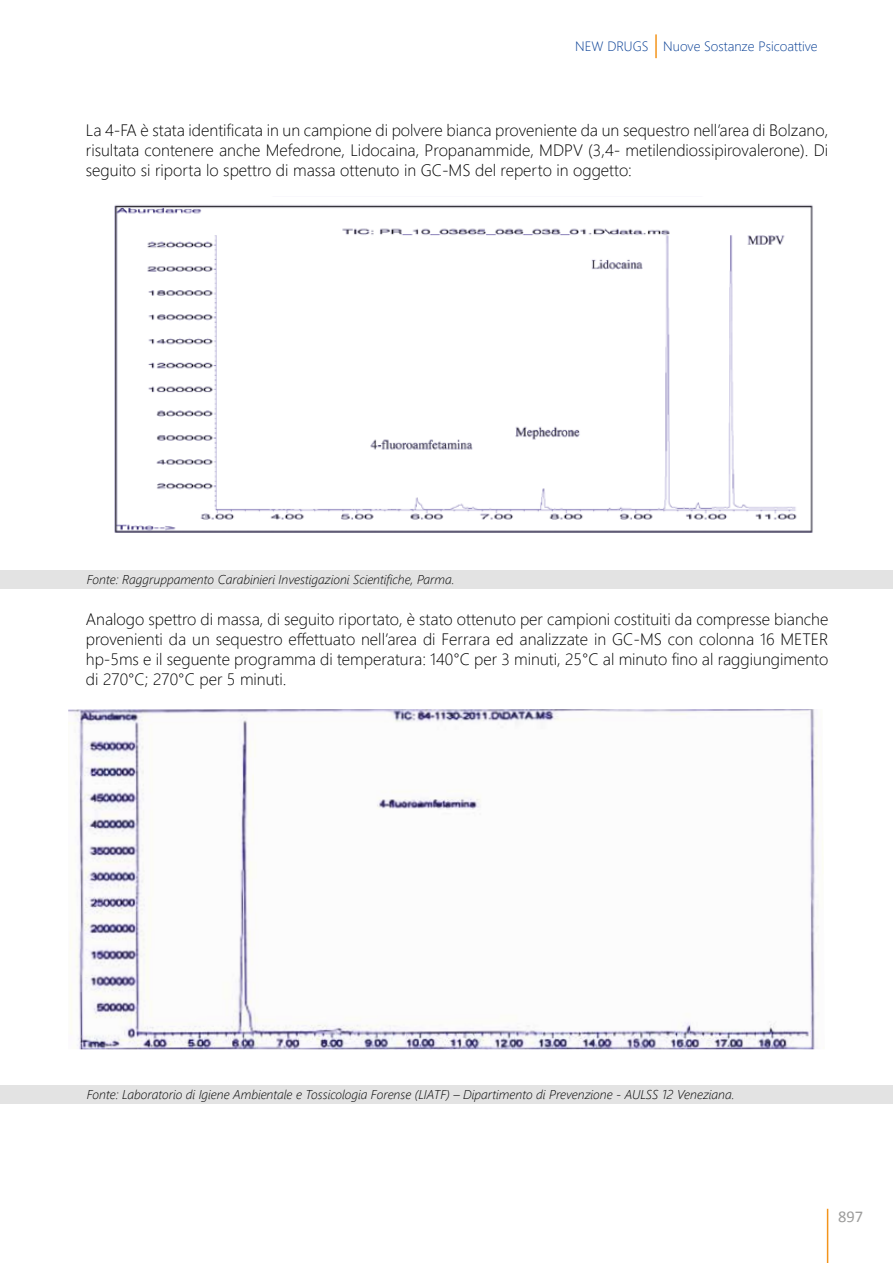
<style>
.page{position:relative;width:893px;height:1263px;background:#fff}
.page>*{position:absolute;margin:0;border:0;box-sizing:border-box;transform-origin:0 0}
.t1{font:300 16.5px/19.8px "Segoe UI";color:#000;text-align:justify}
.t2{font:16.5px "Calibri";color:#9d9d9c}
.t3{font:300 13.5px "Segoe UI";color:#083f95}
.t4{font:italic 300 12.75px "Segoe UI";color:#000}
</style>
<div class="page">
<hr style="left:827px;top:1209px;width:1px;height:54px;background:#f3941b">
<hr style="left:655px;top:34px;width:2px;height:24px;background:#f3941b">
<div style="left:0;top:570px;width:893px;height:19px;background:#e3e3e3"></div>
<div style="left:0;top:1085px;width:893px;height:19px;background:#e3e3e3"></div>
<img style="left:114px;top:205px;width:699px;height:328px">
<img style="left:68px;top:709px;width:755px;height:340px">
<p class="t3" style="left:575px;top:36px;width:244px">NEW DRUGS Nuove Sostanze Psicoattive</p>
<p class="t1" style="left:86px;top:120px;width:744px">La 4-FA è stata identificata in un campione di polvere bianca proveniente da un sequestro nell’area di Bolzano, risultata contenere anche Mefedrone, Lidocaina, Propanammide, MDPV (3,4- metilendiossipirovalerone). Di seguito si riporta lo spettro di massa ottenuto in GC-MS del reperto in oggetto:</p>
<p class="t4" style="left:87px;top:571px;width:369px">Fonte: Raggruppamento Carabinieri Investigazioni Scientifiche, Parma.</p>
<p class="t1" style="left:86px;top:609px;width:744px">Analogo spettro di massa, di seguito riportato, è stato ottenuto per campioni costituiti da compresse bianche provenienti da un sequestro effettuato nell’area di Ferrara ed analizzate in GC-MS con colonna 16 METER hp-5ms e il seguente programma di temperatura: 140°C per 3 minuti, 25°C al minuto fino al raggiungimento di 270°C; 270°C per 5 minuti.</p>
<p class="t4" style="left:87px;top:1086px;width:649px">Fonte: Laboratorio di Igiene Ambientale e Tossicologia Forense (LIATF) – Dipartimento di Prevenzione - AULSS 12 Veneziana.</p>
<p class="t2" style="left:838px;top:1206px;width:27px">897</p>
</div>
